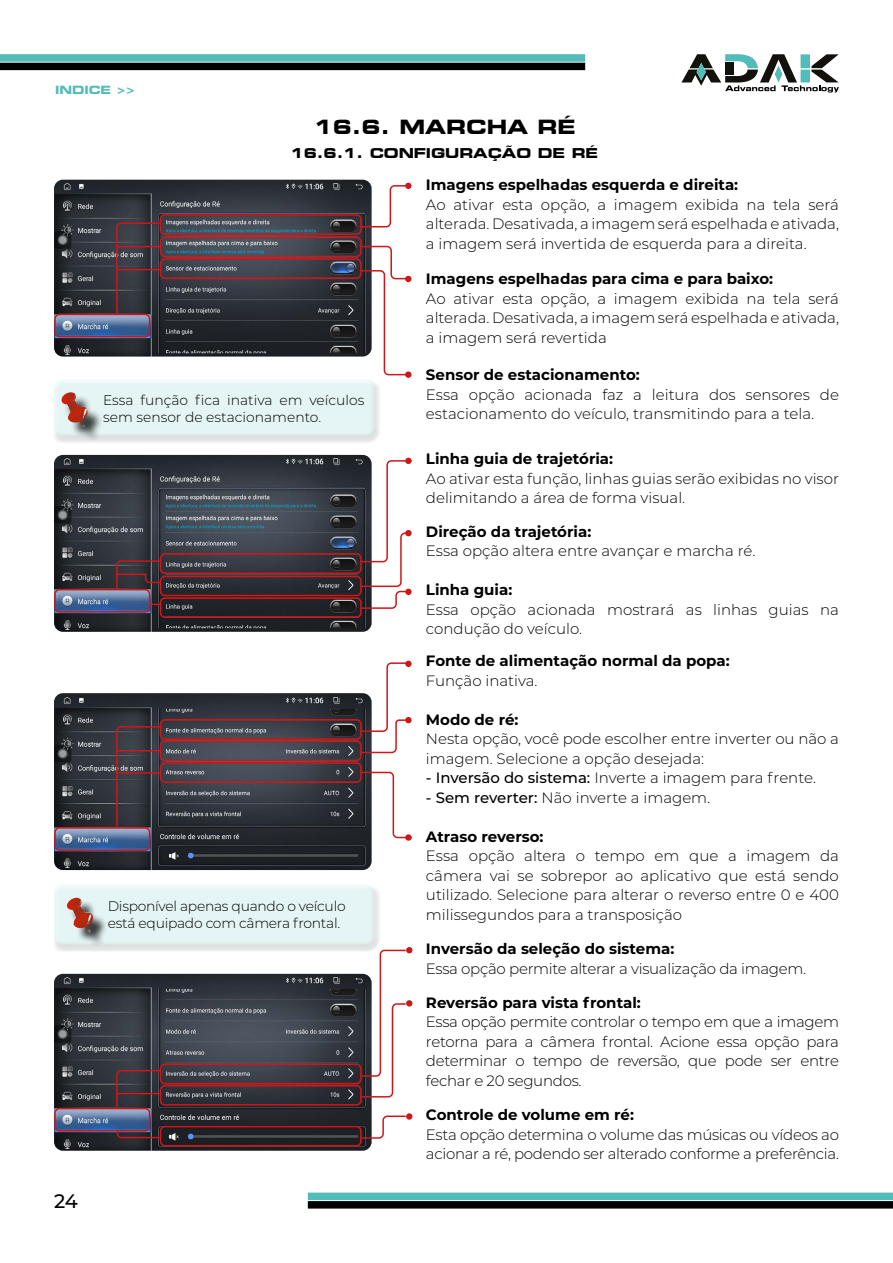
<style>
.page{position:relative;width:893px;height:1263px;background:#fff}
.page>*{position:absolute;margin:0;border:0;box-sizing:border-box;transform-origin:0 0}
.t1{font:700 expanded 19.5px "Square 721 BT";color:#000}
.t2{font:500 19.5px "Montserrat";color:#000}
.t3{font:300 15px/19.5px "Montserrat";color:#000}
.t4{font:700 15px "Montserrat";color:#000}
.t5{font:300 15px/19.5px "Montserrat";letter-spacing:-.02em;color:#000}
.t6{font:300 13.95px/16.6px "Montserrat";letter-spacing:-.02em;color:#000}
.t7{font:300 13.95px/16.6px "Montserrat";color:#000}
.t8{font:700 expanded 13.5px "Square 721 BT";color:#000}
.t9{font:700 expanded 11.25px "Square 721 BT";color:#51bcb8}
.s1{font-weight:500}
</style>
<div class="page">
<div style="left:0;top:54px;width:585px;height:8px;background:#51bcb8"></div>
<div style="left:0;top:63px;width:585px;height:7px;background:#000"></div>
<svg style="left:681px;top:54px;width:158px;height:38px"></svg>
<div style="left:308px;top:1192px;width:585px;height:8px;background:#51bcb8"></div>
<div style="left:308px;top:1201px;width:585px;height:7px;background:#000"></div>
<div style="left:49px;top:374px;width:330px;height:63px;background:#fff;opacity:.75"></div>
<div style="left:50px;top:381px;width:331px;height:62px;background:#000;opacity:.75"></div>
<div style="left:64px;top:394px;width:39px;height:49px;background:#000;opacity:.75"></div>
<img style="left:61px;top:392px;width:28px;height:35px">
<img style="left:54px;top:180px;width:318px;height:177px">
<div style="left:54px;top:314px;width:96px;height:23px;border:2px solid #cd1719;border-radius:4px"></div>
<div style="left:160px;top:214px;width:202px;height:21px;border:2px solid #cd1719;border-radius:4px"></div>
<div style="left:160px;top:237px;width:202px;height:20px;border:2px solid #cd1719;border-radius:4px"></div>
<div style="left:160px;top:258px;width:202px;height:21px;border:2px solid #cd1719;border-radius:4px"></div>
<svg style="left:359px;top:183px;width:53px;height:45px"></svg>
<div style="left:405px;top:371px;width:6px;height:7px;background:#cd1719;border-radius:50%"></div>
<svg style="left:115px;top:222px;width:46px;height:92px;background:#423941"></svg>
<hr style="left:117px;top:246px;width:43px;height:1px;background:#cd1719">
<hr style="left:116px;top:269px;width:45px;height:1px;background:#cd1719">
<img style="left:54px;top:455px;width:318px;height:177px">
<div style="left:54px;top:589px;width:96px;height:24px;border:2px solid #cd1719;border-radius:4px"></div>
<div style="left:160px;top:553px;width:202px;height:21px;border:2px solid #cd1719;border-radius:4px"></div>
<div style="left:160px;top:576px;width:202px;height:20px;border:2px solid #cd1719;border-radius:4px"></div>
<div style="left:160px;top:597px;width:202px;height:21px;border:2px solid #cd1719;border-radius:4px"></div>
<svg style="left:115px;top:560px;width:47px;height:30px"></svg>
<div style="left:405px;top:458px;width:7px;height:6px;background:#cd1719;border-radius:50%"></div>
<div style="left:51px;top:885px;width:330px;height:67px;background:#000;opacity:.75"></div>
<div style="left:69px;top:900px;width:39px;height:47px;background:#000;opacity:.75"></div>
<img style="left:67px;top:898px;width:27px;height:35px">
<svg style="left:359px;top:245px;width:52px;height:131px"></svg>
<svg style="left:358px;top:459px;width:54px;height:151px"></svg>
<img style="left:54px;top:693px;width:318px;height:177px">
<div style="left:54px;top:827px;width:96px;height:24px;border:2px solid #cd1719;border-radius:4px"></div>
<div style="left:160px;top:719px;width:202px;height:21px;border:2px solid #cd1719;border-radius:4px"></div>
<div style="left:160px;top:740px;width:202px;height:21px;border:2px solid #cd1719;border-radius:4px"></div>
<div style="left:160px;top:762px;width:202px;height:21px;border:2px solid #cd1719;border-radius:4px"></div>
<svg style="left:115px;top:725px;width:46px;height:103px;background:#413941"></svg>
<hr style="left:117px;top:750px;width:43px;height:1px;background:#cd1719">
<hr style="left:116px;top:772px;width:45px;height:2px;background:#cd1719">
<svg style="left:358px;top:662px;width:53px;height:92px"></svg>
<svg style="left:359px;top:771px;width:53px;height:68px"></svg>
<div style="left:405px;top:661px;width:7px;height:6px;background:#cd1719;border-radius:50%"></div>
<div style="left:405px;top:717px;width:7px;height:6px;background:#cd1719;border-radius:50%"></div>
<svg style="left:405px;top:834px;width:7px;height:7px"></svg>
<img style="left:54px;top:974px;width:318px;height:177px">
<div style="left:54px;top:1108px;width:96px;height:23px;border:2px solid #cd1719;border-radius:4px"></div>
<div style="left:160px;top:1063px;width:202px;height:21px;border:2px solid #cd1719;border-radius:4px"></div>
<div style="left:160px;top:1085px;width:202px;height:21px;border:2px solid #cd1719;border-radius:4px"></div>
<div style="left:160px;top:1126px;width:202px;height:20px;border:2px solid #cd1719;border-radius:4px"></div>
<svg style="left:115px;top:1069px;width:46px;height:39px;background:#413239"></svg>
<hr style="left:117px;top:1093px;width:43px;height:1px;background:#cd1719">
<svg style="left:116px;top:1129px;width:45px;height:10px"></svg>
<div style="left:406px;top:1113px;width:6px;height:7px;background:#cd1719;border-radius:50%"></div>
<svg style="left:359px;top:947px;width:53px;height:151px"></svg>
<svg style="left:359px;top:1115px;width:48px;height:24px"></svg>
<p class="t9" style="left:55px;top:83px;width:82px">INDICE &gt;&gt;</p>
<h1 class="t1" style="left:314px;top:115px;width:263px">16.6. MARCHA RÉ</h1>
<p class="t8" style="left:291px;top:145px;width:309px">16.6.1. CONFIGURAÇÃO DE RÉ</p>
<p class="t4" style="left:426px;top:174px;width:314px">Imagens espelhadas esquerda e direita:</p>
<p class="t3" style="left:426px;top:194px;width:415px;text-align:justify">Ao ativar esta opção, a imagem exibida na tela será alterada. Desativada, a imagem será espelhada e ativada, a imagem será invertida de esquerda para a direita.</p>
<p class="t4" style="left:426px;top:268px;width:349px">Imagens espelhadas para cima e para baixo:</p>
<p class="t3" style="left:426px;top:288px;width:415px;text-align:justify">Ao ativar esta opção, a imagem exibida na tela será alterada. Desativada, a imagem será espelhada e ativada, a imagem será revertida</p>
<p class="t7" style="left:103px;top:392px;width:263px">Essa função fica inativa em veículos sem sensor de estacionamento.</p>
<p class="t6" style="left:108px;top:897px;width:239px">Disponível apenas quando o veículo está equipado com câmera frontal.</p>
<h1 class="t2" style="left:54px;top:1187px;width:25px">24</h1>
<p class="t4" style="left:426px;top:364px;width:215px">Sensor de estacionamento:</p>
<p class="t3" style="left:426px;top:384px;width:414px">Essa opção acionada faz a leitura dos sensores de estacionamento do veículo, transmitindo para a tela.</p>
<p class="t4" style="left:426px;top:448px;width:189px">Linha guia de trajetória:</p>
<p class="t3" style="left:426px;top:468px;width:414px">Ao ativar esta função, linhas guias serão exibidas no visor delimitando a área de forma visual.</p>
<p class="t4" style="left:426px;top:521px;width:167px">Direção da trajetória:</p>
<p class="t3" style="left:426px;top:541px;width:331px">Essa opção altera entre avançar e marcha ré.</p>
<p class="t4" style="left:426px;top:579px;width:88px">Linha guia:</p>
<p class="t3" style="left:426px;top:599px;width:414px">Essa opção acionada mostrará as linhas guias na condução do veículo.</p>
<p class="t4" style="left:426px;top:650px;width:305px">Fonte de alimentação normal da popa:</p>
<p class="t3" style="left:426px;top:670px;width:113px">Função inativa.</p>
<p class="t4" style="left:426px;top:708px;width:94px">Modo de ré:</p>
<p class="t3" style="left:426px;top:729px;width:414px">Nesta opção, você pode escolher entre inverter ou não a imagem. Selecione a opção desejada:</p>
<p class="t3" style="left:426px;top:768px;width:392px"><span class="s1">- Inversão do sistema:</span> Inverte a imagem para frente.</p>
<p class="t3" style="left:426px;top:787px;width:286px"><span class="s1">- Sem reverter:</span> Não inverte a imagem.</p>
<p class="t4" style="left:426px;top:825px;width:119px">Atraso reverso:</p>
<p class="t3" style="left:426px;top:845px;width:415px;text-align:justify">Essa opção altera o tempo em que a imagem da câmera vai se sobrepor ao aplicativo que está sendo utilizado. Selecione para alterar o reverso entre 0 e 400 milissegundos para a transposição</p>
<p class="t4" style="left:426px;top:938px;width:250px">Inversão da seleção do sistema:</p>
<p class="t5" style="left:426px;top:958px;width:382px">Essa opção permite alterar a visualização da imagem.</p>
<p class="t4" style="left:426px;top:992px;width:216px">Reversão para vista frontal:</p>
<p class="t3" style="left:426px;top:1012px;width:414px;text-align:justify">Essa opção permite controlar o tempo em que a imagem retorna para a câmera frontal. Acione essa opção para determinar o tempo de reversão, que pode ser entre fechar e 20 segundos.</p>
<p class="t4" style="left:426px;top:1104px;width:209px">Controle de volume em ré:</p>
<p class="t5" style="left:426px;top:1124px;width:415px">Esta opção determina o volume das músicas ou vídeos ao acionar a ré, podendo ser alterado conforme a preferência.</p>
</div>
